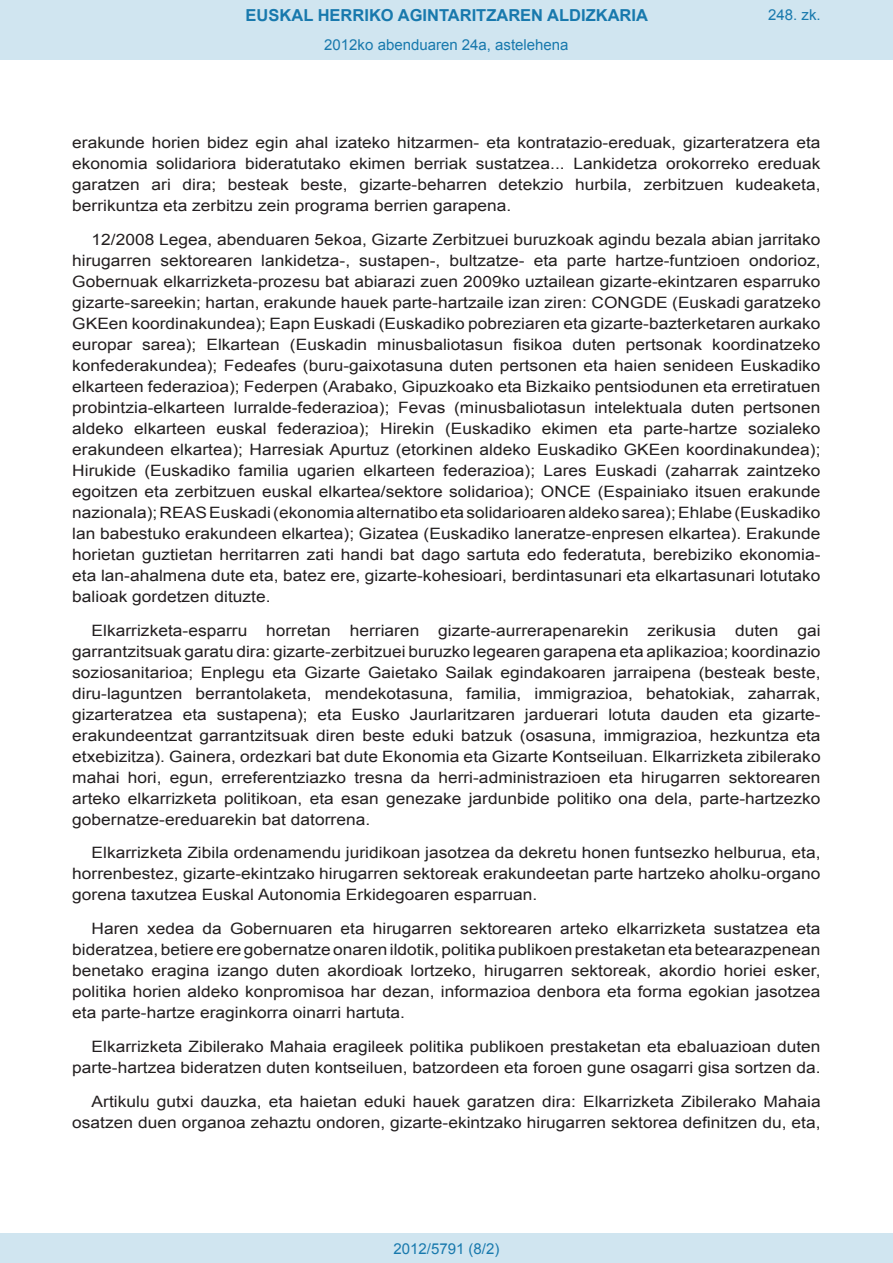
<style>
.page{position:relative;width:893px;height:1263px;background:#fff}
.page>*{position:absolute;margin:0;border:0;box-sizing:border-box;transform-origin:0 0}
.t1{font:700 16.5px "Arial";color:#1879ad}
.BOPVDetalle{font:15.6px/21px "Arial";color:#231f20;text-align:justify;scale:1.11 1}
.Paginacion_Centro{font:15px "Arial";color:#1879ad}
</style>
<div class="page">
<div style="left:0;top:0;width:893px;height:60px;background:#d0e5f0"></div>
<div style="left:0;top:1233px;width:893px;height:30px;background:#d0e5f0"></div>
<p class="t1" style="left:246px;top:4px;width:404px">EUSKAL HERRIKO AGINTARITZAREN ALDIZKARIA</p>
<p class="Paginacion_Centro" style="left:324px;top:35px;width:246px">2012ko abenduaren 24a, astelehena</p>
<p class="Paginacion_Centro" style="left:768px;top:5px;width:54px">248. zk.</p>
<p class="BOPVDetalle" style="left:72px;top:132px;width:676px">erakunde horien bidez egin ahal izateko hitzarmen- eta kontratazio-ereduak, gizarteratzera eta ekonomia solidariora bideratutako ekimen berriak sustatzea... Lankidetza orokorreko ereduak garatzen ari dira; besteak beste, gizarte-beharren detekzio hurbila, zerbitzuen kudeaketa, berrikuntza eta zerbitzu zein programa berrien garapena.</p>
<p class="BOPVDetalle" style="left:72px;top:229px;width:676px;text-indent:19px">12/2008 Legea, abenduaren 5ekoa, Gizarte Zerbitzuei buruzkoak agindu bezala abian jarritako hirugarren sektorearen lankidetza-, sustapen-, bultzatze- eta parte hartze-funtzioen ondorioz, Gobernuak elkarrizketa-prozesu bat abiarazi zuen 2009ko uztailean gizarte-ekintzaren esparruko gizarte-sareekin; hartan, erakunde hauek parte-hartzaile izan ziren: CONGDE (Euskadi garatzeko GKEen koordinakundea); Eapn Euskadi (Euskadiko pobreziaren eta gizarte-bazterketaren aurkako europar sarea); Elkartean (Euskadin minusbaliotasun fisikoa duten pertsonak koordinatzeko konfederakundea); Fedeafes (buru-gaixotasuna duten pertsonen eta haien senideen Euskadiko elkarteen federazioa); Federpen (Arabako, Gipuzkoako eta Bizkaiko pentsiodunen eta erretiratuen probintzia-elkarteen lurralde-federazioa); Fevas (minusbaliotasun intelektuala duten pertsonen aldeko elkarteen euskal federazioa); Hirekin (Euskadiko ekimen eta parte-hartze sozialeko erakundeen elkartea); Harresiak Apurtuz (etorkinen aldeko Euskadiko GKEen koordinakundea); Hirukide (Euskadiko familia ugarien elkarteen federazioa); Lares Euskadi (zaharrak zaintzeko egoitzen eta zerbitzuen euskal elkartea/sektore solidarioa); ONCE (Espainiako itsuen erakunde nazionala); REAS Euskadi (ekonomia alternatibo eta solidarioaren aldeko sarea); Ehlabe (Euskadiko lan babestuko erakundeen elkartea); Gizatea (Euskadiko laneratze-enpresen elkartea). Erakunde horietan guztietan herritarren zati handi bat dago sartuta edo federatuta, berebiziko ekonomia&shy;eta lan-ahalmena dute eta, batez ere, gizarte-kohesioari, berdintasunari eta elkartasunari lotutako balioak gordetzen dituzte.</p>
<p class="BOPVDetalle" style="left:72px;top:620px;width:676px;text-indent:19px">Elkarrizketa-esparru horretan herriaren gizarte-aurrerapenarekin zerikusia duten gai garrantzitsuak garatu dira: gizarte-zerbitzuei buruzko legearen garapena eta aplikazioa; koordinazio soziosanitarioa; Enplegu eta Gizarte Gaietako Sailak egindakoaren jarraipena (besteak beste, diru-laguntzen berrantolaketa, mendekotasuna, familia, immigrazioa, behatokiak, zaharrak, gizarteratzea eta sustapena); eta Eusko Jaurlaritzaren jarduerari lotuta dauden eta gizarte&shy;erakundeentzat garrantzitsuak diren beste eduki batzuk (osasuna, immigrazioa, hezkuntza eta etxebizitza). Gainera, ordezkari bat dute Ekonomia eta Gizarte Kontseiluan. Elkarrizketa zibilerako mahai hori, egun, erreferentziazko tresna da herri-administrazioen eta hirugarren sektorearen arteko elkarrizketa politikoan, eta esan genezake jardunbide politiko ona dela, parte-hartzezko gobernatze-ereduarekin bat datorrena.</p>
<p class="BOPVDetalle" style="left:72px;top:843px;width:676px;text-indent:19px">Elkarrizketa Zibila ordenamendu juridikoan jasotzea da dekretu honen funtsezko helburua, eta, horrenbestez, gizarte-ekintzako hirugarren sektoreak erakundeetan parte hartzeko aholku-organo gorena taxutzea Euskal Autonomia Erkidegoaren esparruan.</p>
<p class="BOPVDetalle" style="left:72px;top:918px;width:676px;text-indent:19px">Haren xedea da Gobernuaren eta hirugarren sektorearen arteko elkarrizketa sustatzea eta bideratzea, betiere ere gobernatze onaren ildotik, politika publikoen prestaketan eta betearazpenean benetako eragina izango duten akordioak lortzeko, hirugarren sektoreak, akordio horiei esker, politika horien aldeko konpromisoa har dezan, informazioa denbora eta forma egokian jasotzea eta parte-hartze eraginkorra oinarri hartuta.</p>
<p class="BOPVDetalle" style="left:72px;top:1036px;width:676px;text-align:right">Elkarrizketa Zibilerako Mahaia eragileek politika publikoen prestaketan eta ebaluazioan duten parte-hartzea bideratzen duten kontseiluen, batzordeen eta foroen gune osagarri gisa sortzen da.</p>
<p class="BOPVDetalle" style="left:72px;top:1091px;width:676px;text-align:right">Artikulu gutxi dauzka, eta haietan eduki hauek garatzen dira: Elkarrizketa Zibilerako Mahaia osatzen duen organoa zehaztu ondoren, gizarte-ekintzako hirugarren sektorea definitzen du, eta,</p>
<p class="Paginacion_Centro" style="left:393px;top:1238px;width:107px">2012/5791 (8/2)</p>
</div>
